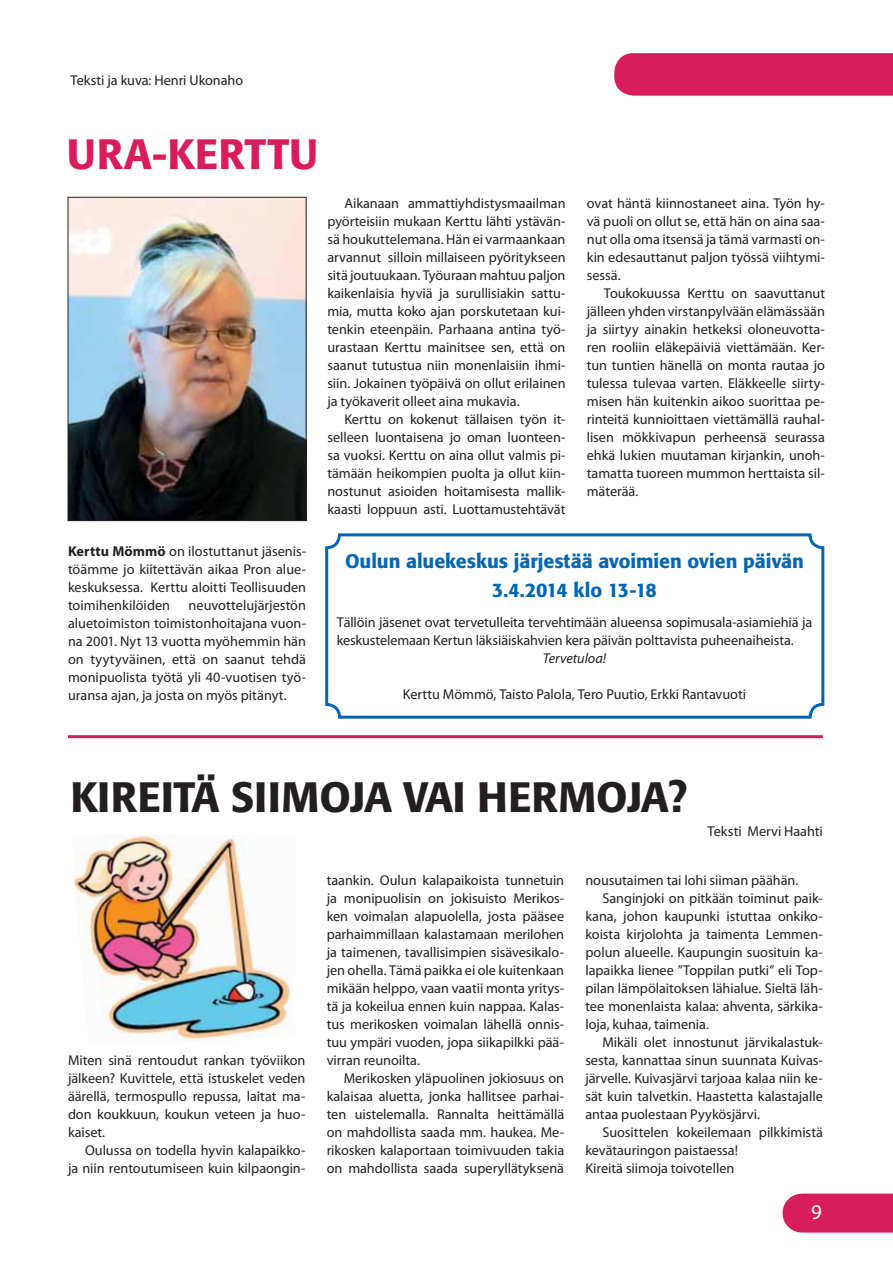
<style>
.page{position:relative;width:893px;height:1263px;background:#fff}
.page>*{position:absolute;margin:0;border:0;box-sizing:border-box;transform-origin:0 0}
.t1{font:500 42px "Formata";letter-spacing:-.01em;color:#231f20}
.t2{font:500 42px "Formata";color:#d91c5c}
.t3{font:21px "Myriad Pro";color:#fff}
.t4{font:500 19.5px/28.5px "Formata";color:#0066b3;text-align:center}
.t5{font:14.25px/18px "Myriad Pro";letter-spacing:-.005em;color:#231f20;text-align:justify}
.t6{font:italic 14.25px "Myriad Pro";color:#231f20}
.s1{font-weight:700}
</style>
<div class="page">
<div style="left:802px;top:1193px;width:91px;height:39px;background:#d91c5c"></div>
<div style="left:614px;top:53px;width:279px;height:43px;background:#d91c5c"></div>
<img style="left:70px;top:199px;width:234px;height:320px">
<div style="left:68px;top:197px;width:238px;height:324px;border:1px solid #231f20"></div>
<div style="left:325px;top:533px;width:499px;height:186px;border:3px solid #0066b3;border-radius:13px"></div>
<img style="left:74px;top:835px;width:218px;height:205px">
<hr style="left:68px;top:735px;width:755px;height:3px;background:#d91c5c">
<p class="t5" style="left:71px;top:73px;width:174px">Teksti ja kuva: Henri Ukonaho</p>
<h1 class="t2" style="left:67px;top:136px;width:253px">URA-KERTTU</h1>
<p class="t5" style="left:327px;top:195px;width:240px;text-indent:17px">Aikanaan ammattiyhdistysmaailman pyörteisiin mukaan Kerttu lähti ystävän&shy;sä houkuttelemana. Hän ei varmaankaan arvannut silloin millaiseen pyöritykseen sitä joutuukaan. Työuraan mahtuu paljon kaikenlaisia hyviä ja surullisiakin sattu&shy;mia, mutta koko ajan porskutetaan kui&shy;tenkin eteenpäin. Parhaana antina työ&shy;urastaan Kerttu mainitsee sen, että on saanut tutustua niin monenlaisiin ihmi&shy;siin. Jokainen työpäivä on ollut erilainen ja työkaverit olleet aina mukavia.</p>
<p class="t5" style="left:327px;top:411px;width:240px;text-indent:17px">Kerttu on kokenut tällaisen työn it&shy;selleen luontaisena jo oman luonteen&shy;sa vuoksi. Kerttu on aina ollut valmis pi&shy;tämään heikompien puolta ja ollut kiin&shy;nostunut asioiden hoitamisesta mallik&shy;kaasti loppuun asti. Luottamustehtävät</p>
<p class="t5" style="left:587px;top:195px;width:240px">ovat häntä kiinnostaneet aina. Työn hy&shy;vä puoli on ollut se, että hän on aina saa&shy;nut olla oma itsensä ja tämä varmasti on&shy;kin edesauttanut paljon työssä viihtymi&shy;sessä.</p>
<p class="t5" style="left:587px;top:285px;width:240px;text-indent:17px">Toukokuussa Kerttu on saavuttanut jälleen yhden virstanpylvään elämässään ja siirtyy ainakin hetkeksi oloneuvotta&shy;ren rooliin eläkepäiviä viettämään. Ker&shy;tun tuntien hänellä on monta rautaa jo tulessa tulevaa varten. Eläkkeelle siirty&shy;misen hän kuitenkin aikoo suorittaa pe&shy;rinteitä kunnioittaen viettämällä rauhal&shy;lisen mökkivapun perheensä seurassa ehkä lukien muutaman kirjankin, unoh&shy;tamatta tuoreen mummon herttaista sil&shy;mäterää.</p>
<p class="t5" style="left:68px;top:543px;width:240px"><span class="s1">Kerttu Mömmö</span> on ilostuttanut jäsenis&shy;töämme jo kiitettävän aikaa Pron alue&shy;keskuksessa. Kerttu aloitti Teollisuuden toimihenkilöiden</p>
<p class="t5" style="left:68px;top:597px;width:240px;text-indent:121px">neuvottelujärjestön aluetoimiston toimistonhoitajana vuon&shy;na 2001. Nyt 13 vuotta myöhemmin hän on tyytyväinen, että on saanut tehdä monipuolista työtä yli 40-vuotisen työ&shy;uransa ajan, ja josta on myös pitänyt.</p>
<h3 class="t4" style="left:345px;top:548px;width:460px">Oulun aluekeskus järjestää avoimien ovien päivän<br>3.4.2014 klo 13-18</h3>
<p class="t5" style="left:337px;top:615px;width:477px">Tällöin jäsenet ovat tervetulleita tervehtimään alueensa sopimusala-asiamiehiä ja keskustelemaan Kertun läksiäiskahvien kera päivän polttavista puheenaiheista.</p>
<p class="t6" style="left:543px;top:650px;width:65px">Tervetuloa!</p>
<p class="t5" style="left:403px;top:687px;width:345px">Kerttu Mömmö, Taisto Palola, Tero Puutio, Erkki Rantavuoti</p>
<h1 class="t1" style="left:70px;top:778px;width:619px">KIREITÄ SIIMOJA VAI HERMOJA?</h1>
<p class="t5" style="left:708px;top:823px;width:117px">Teksti Mervi Haahti</p>
<p class="t5" style="left:68px;top:1053px;width:239px">Miten sinä rentoudut rankan työviikon jälkeen? Kuvittele, että istuskelet veden äärellä, termospullo repussa, laitat ma&shy;don koukkuun, koukun veteen ja huo&shy;kaiset.</p>
<p class="t5" style="left:68px;top:1143px;width:239px;text-align:right">Oulussa on todella hyvin kalapaikko-<br>ja niin rentoutumiseen kuin kilpaongin-</p>
<p class="t5" style="left:327px;top:873px;width:239px">taankin. Oulun kalapaikoista tunnetuin ja monipuolisin on jokisuisto Merikos&shy;ken voimalan alapuolella, josta pääsee parhaimmillaan kalastamaan merilohen ja taimenen, tavallisimpien sisävesikalo&shy;jen ohella. Tämä paikka ei ole kuitenkaan mikään helppo, vaan vaatii monta yritys&shy;tä ja kokeilua ennen kuin nappaa. Kalas&shy;tus merikosken voimalan lähellä onnis&shy;tuu ympäri vuoden, jopa siikapilkki pää&shy;virran reunoilta.</p>
<p class="t5" style="left:327px;top:1071px;width:239px;text-indent:17px">Merikosken yläpuolinen jokiosuus on kalaisaa aluetta, jonka hallitsee parhai&shy;ten uistelemalla. Rannalta heittämällä on mahdollista saada mm. haukea. Me&shy;rikosken kalaportaan toimivuuden takia on mahdollista saada superyllätyksenä</p>
<p class="t5" style="left:585px;top:873px;width:214px">nousutaimen tai lohi siiman päähän.</p>
<p class="t5" style="left:602px;top:891px;width:222px">Sanginjoki on pitkään toiminut paik-</p>
<p class="t5" style="left:585px;top:909px;width:239px">kana, johon kaupunki istuttaa onkiko-</p>
<p class="t5" style="left:585px;top:927px;width:239px">koista kirjolohta ja taimenta Lemmen-</p>
<p class="t5" style="left:585px;top:945px;width:239px">polun alueelle. Kaupungin suosituin ka-</p>
<p class="t5" style="left:585px;top:963px;width:239px">lapaikka lienee ”Toppilan putki” eli Top-</p>
<p class="t5" style="left:585px;top:981px;width:239px">pilan lämpölaitoksen lähialue. Sieltä läh-</p>
<p class="t5" style="left:585px;top:999px;width:239px">tee monenlaista kalaa: ahventa, särkika-</p>
<p class="t5" style="left:585px;top:1017px;width:125px">loja, kuhaa, taimenia.</p>
<p class="t5" style="left:602px;top:1035px;width:222px">Mikäli olet innostunut järvikalastuk-</p>
<p class="t5" style="left:585px;top:1053px;width:239px">sesta, kannattaa sinun suunnata Kuivas-</p>
<p class="t5" style="left:585px;top:1071px;width:239px">järvelle. Kuivasjärvi tarjoaa kalaa niin ke-</p>
<p class="t5" style="left:585px;top:1089px;width:239px">sät kuin talvetkin. Haastetta kalastajalle</p>
<p class="t5" style="left:585px;top:1107px;width:176px">antaa puolestaan Pyykösjärvi.</p>
<p class="t5" style="left:602px;top:1125px;width:222px">Suosittelen kokeilemaan pilkkimistä</p>
<p class="t5" style="left:585px;top:1143px;width:154px">kevätauringon paistaessa!</p>
<p class="t5" style="left:585px;top:1161px;width:150px">Kireitä siimoja toivotellen</p>
<h2 class="t3" style="left:811px;top:1204px;width:12px">9</h2>
</div>
